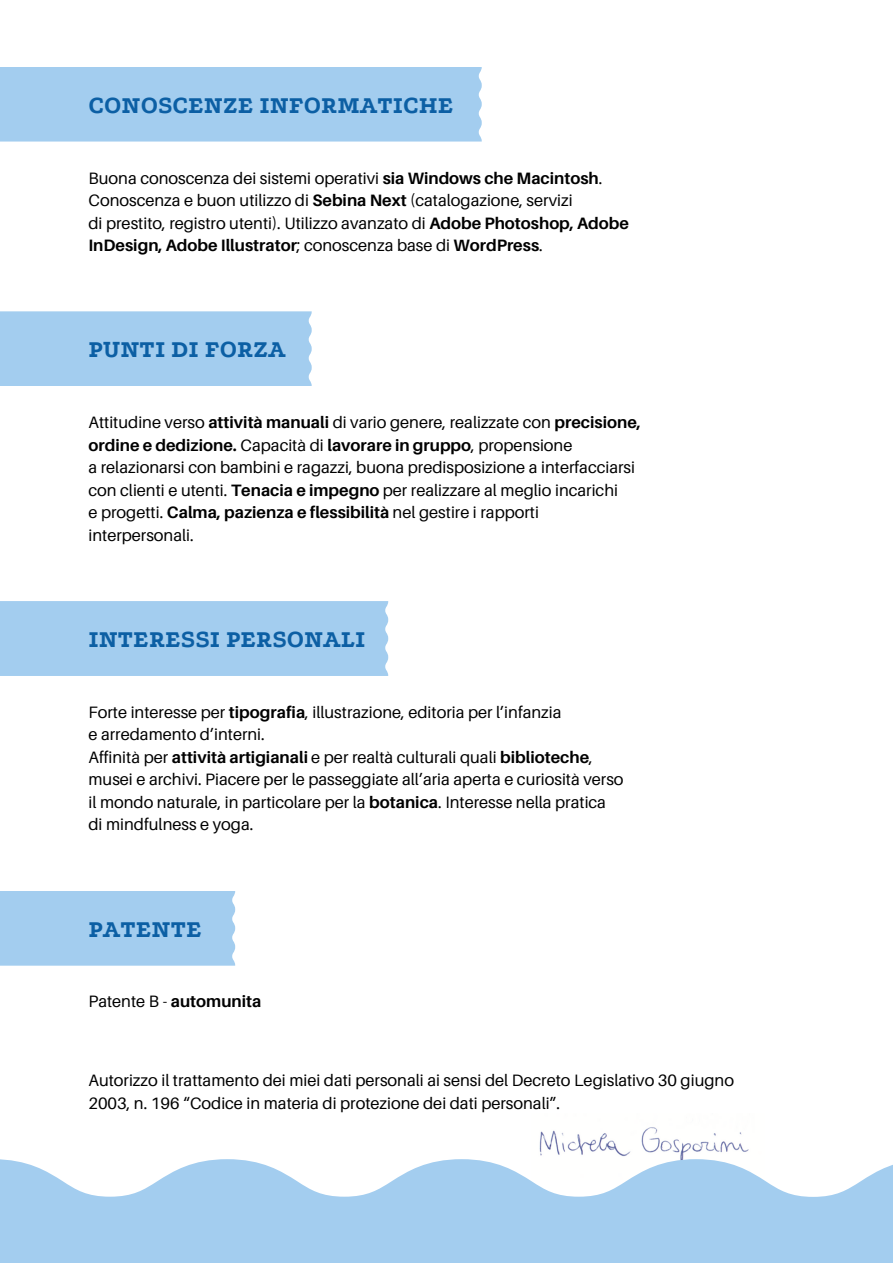
<style>
.page{position:relative;width:893px;height:1264px;background:#fff}
.page>*{position:absolute;margin:0;border:0;box-sizing:border-box;transform-origin:0 0}
.t1{font:800 25.5px "Podkova";color:#0c5fa4}
.t2{font:16.5px/22.5px "Aileron";color:#000}
.t3{font:700 16.5px "Aileron";color:#000}
.s1{font-weight:700}
.s2{font-weight:400}
</style>
<div class="page">
<div style="left:0;top:67px;width:481px;height:74px;background:#a3cdef"></div>
<div style="left:0;top:311px;width:312px;height:75px;background:#a3cdef"></div>
<div style="left:0;top:601px;width:388px;height:75px;background:#a3cdef"></div>
<div style="left:0;top:890px;width:235px;height:75px;background:#a3cdef"></div>
<img style="left:539px;top:1127px;width:210px;height:32px">
<svg style="left:0;top:1159px;width:892px;height:103px;fill:#a3cdef"></svg>
<h1 class="t1" style="left:88px;top:91px;width:366px">CONOSCENZE INFORMATICHE</h1>
<p class="t2" style="left:88px;top:166px;width:542px">Buona conoscenza dei sistemi operativi <span class="s1">sia Windows che Macintosh</span>.<br>Conoscenza e buon utilizzo di <span class="s1">Sebina Next</span> (catalogazione, servizi<br>di prestito, registro utenti). Utilizzo avanzato di <span class="s1">Adobe Photoshop, Adobe InDesign, Adobe Illustrator</span>; conoscenza base di <span class="s1">WordPress</span>.</p>
<h1 class="t1" style="left:88px;top:335px;width:199px">PUNTI DI FORZA</h1>
<p class="t2" style="left:88px;top:411px;width:554px">Attitudine verso <span class="s1">attività manuali</span> di vario genere, realizzate con <span class="s1">precisione, ordine e dedizione.</span> Capacità di <span class="s1">lavorare in gruppo</span>, propensione<br>a relazionarsi con bambini e ragazzi, buona predisposizione a interfacciarsi con clienti e utenti. <span class="s1">Tenacia e impegno</span> per realizzare al meglio incarichi<br>e progetti. <span class="s1">Calma, pazienza e flessibilità</span> nel gestire i rapporti interpersonali.</p>
<h1 class="t1" style="left:88px;top:625px;width:278px">INTERESSI PERSONALI</h1>
<p class="t2" style="left:88px;top:700px;width:536px">Forte interesse per <span class="s1">tipografia</span>, illustrazione, editoria per l’infanzia<br>e arredamento d’interni.<br>Affinità per <span class="s1">attività artigianali</span> e per realtà culturali quali <span class="s1">biblioteche</span>, musei e archivi. Piacere per le passeggiate all’aria aperta e curiosità verso il mondo naturale, in particolare per la <span class="s1">botanica</span>. Interesse nella pratica di mindfulness e yoga.</p>
<h1 class="t1" style="left:88px;top:914px;width:115px">PATENTE</h1>
<p class="t3" style="left:88px;top:990px;width:174px"><span class="s2">Patente B -</span> automunita</p>
<p class="t2" style="left:88px;top:1068px;width:647px">Autorizzo il trattamento dei miei dati personali ai sensi del Decreto Legislativo 30 giugno<br>2003, n. 196 “Codice in materia di protezione dei dati personali”.</p>
</div>
